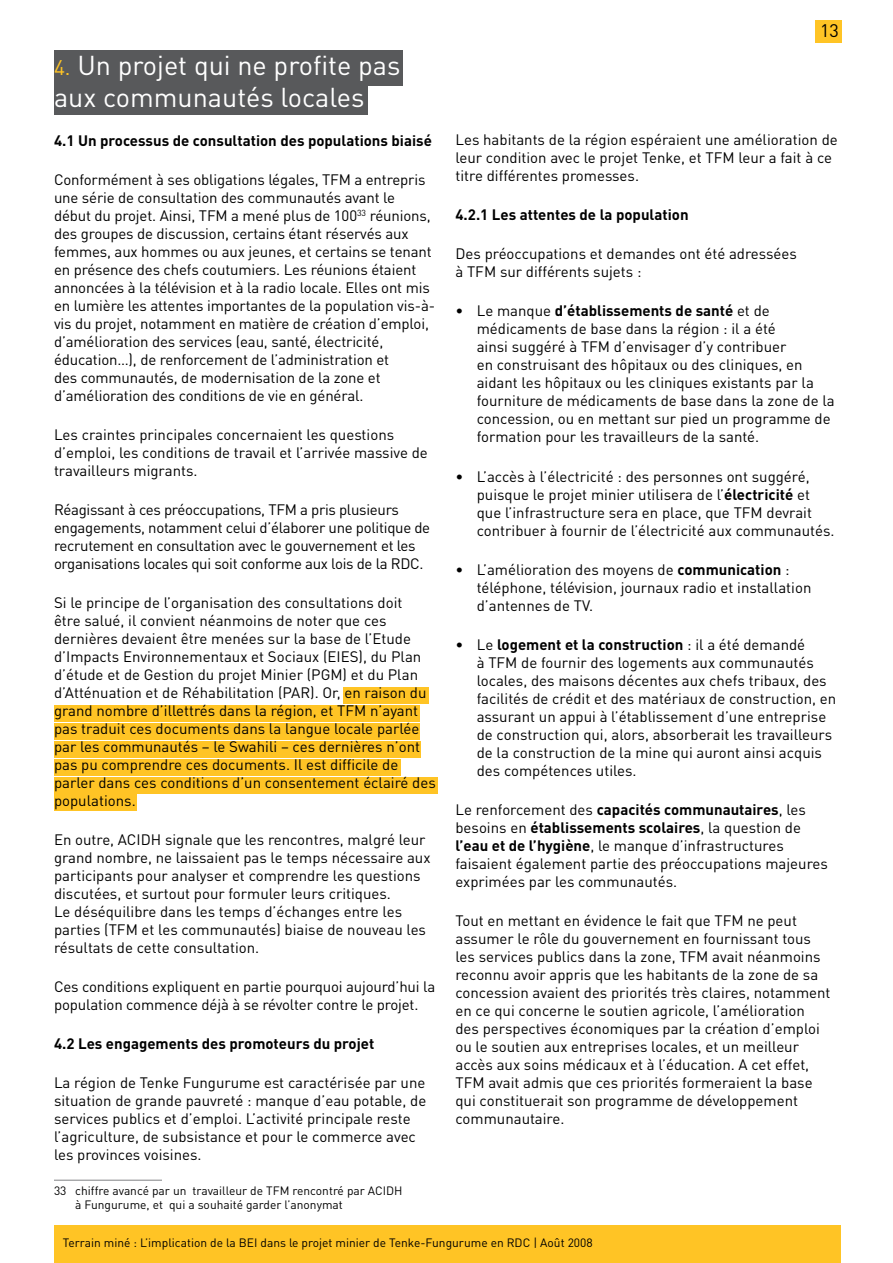
<style>
.page{position:relative;width:893px;height:1263px;background:#fff}
.page>*{position:absolute;margin:0;border:0;box-sizing:border-box;transform-origin:0 0}
.t1{font:27px/32.4px "DIN Pro";color:#fff}
.t2{font:18px "DIN Pro";color:#000}
.t3{font:15px/18px "DIN Pro";color:#000}
.t4{font:15px/18px "DIN Pro";letter-spacing:-.02em;color:#000}
.t5{font:700 15px "DIN Pro";color:#000}
.t6{font:12px/14.4px "DIN Pro";color:#000}
.s1{font-size:21px;color:#ffc425}
.s2{font-weight:700}
</style>
<div class="page">
<div style="left:344px;top:687px;width:85px;height:16px;background:#ffc425"></div>
<div style="left:54px;top:705px;width:366px;height:16px;background:#ffc425"></div>
<div style="left:54px;top:723px;width:366px;height:16px;background:#ffc425"></div>
<div style="left:54px;top:741px;width:367px;height:16px;background:#ffc425"></div>
<div style="left:54px;top:759px;width:346px;height:16px;background:#ffc425"></div>
<div style="left:54px;top:777px;width:384px;height:16px;background:#ffc425"></div>
<div style="left:54px;top:795px;width:83px;height:16px;background:#ffc425"></div>
<div style="left:54px;top:50px;width:348px;height:35px;background:#58595b"></div>
<div style="left:54px;top:83px;width:313px;height:32px;background:#58595b"></div>
<div style="left:815px;top:20px;width:27px;height:22px;background:#ffc425"></div>
<div style="left:54px;top:1226px;width:786px;height:37px;background:#ffc425"></div>
<hr style="left:54px;top:1180px;width:108px;height:1px;background:#808284">
<h1 class="t1" style="left:54px;top:48px;width:348px"><span class="s1">4.</span> Un projet qui ne profite pas aux communautés locales</h1>
<p class="t5" style="left:54px;top:130px;width:379px">4.1 Un processus de consultation des populations biaisé</p>
<p class="t3" style="left:54px;top:170px;width:383px">Conformément à ses obligations légales, TFM a entrepris une série de consultation des communautés avant le début du projet. Ainsi, TFM a mené plus de 100<sup>33</sup> réunions, des groupes de discussion, certains étant réservés aux femmes, aux hommes ou aux jeunes, et certains se tenant en présence des chefs coutumiers. Les réunions étaient annoncées à la télévision et à la radio locale. Elles ont mis en lumière les attentes importantes de la population vis-à&shy;vis du projet, notamment en matière de création d’emploi, d’amélioration des services (eau, santé, électricité, éducation…), de renforcement de l’administration et<br>des communautés, de modernisation de la zone et d’amélioration des conditions de vie en général.</p>
<p class="t3" style="left:54px;top:425px;width:375px">Les craintes principales concernaient les questions d’emploi, les conditions de travail et l’arrivée massive de travailleurs migrants.</p>
<p class="t4" style="left:54px;top:500px;width:378px">Réagissant à ces préoccupations, TFM a pris plusieurs engagements, notamment celui d’élaborer une politique de recrutement en consultation avec le gouvernement et les organisations locales qui soit conforme aux lois de la RDC.</p>
<p class="t3" style="left:54px;top:593px;width:383px">Si le principe de l’organisation des consultations doit<br>être salué, il convient néanmoins de noter que ces dernières devaient être menées sur la base de l’Etude d’Impacts Environnementaux et Sociaux (EIES), du Plan d’étude et de Gestion du projet Minier (PGM) et du Plan d’Atténuation et de Réhabilitation (PAR). Or, en raison du grand nombre d’illettrés dans la région, et TFM n’ayant pas traduit ces documents dans la langue locale parlée par les communautés – le Swahili – ces dernières n’ont pas pu comprendre ces documents. Il est difficile de parler dans ces conditions d’un consentement éclairé des populations.</p>
<p class="t3" style="left:54px;top:830px;width:378px">En outre, ACIDH signale que les rencontres, malgré leur grand nombre, ne laissaient pas le temps nécessaire aux participants pour analyser et comprendre les questions discutées, et surtout pour formuler leurs critiques.<br>Le déséquilibre dans les temps d’échanges entre les parties (TFM et les communautés) biaise de nouveau les résultats de cette consultation.</p>
<p class="t3" style="left:54px;top:977px;width:383px">Ces conditions expliquent en partie pourquoi aujourd’hui la population commence déjà à se révolter contre le projet.</p>
<p class="t5" style="left:54px;top:1033px;width:322px">4.2 Les engagements des promoteurs du projet</p>
<p class="t3" style="left:54px;top:1073px;width:374px">La région de Tenke Fungurume est caractérisée par une situation de grande pauvreté : manque d’eau potable, de services publics et d’emploi. L’activité principale reste l’agriculture, de subsistance et pour le commerce avec les provinces voisines.</p>
<p class="t6" style="left:75px;top:1182px;width:329px;text-indent:-21px">33 chiffre avancé par un travailleur de TFM rencontré par ACIDH à Fungurume, et qui a souhaité garder l’anonymat</p>
<p class="t2" style="left:820px;top:18px;width:20px">13</p>
<p class="t3" style="left:455px;top:130px;width:384px">Les habitants de la région espéraient une amélioration de leur condition avec le projet Tenke, et TFM leur a fait à ce titre différentes promesses.</p>
<p class="t5" style="left:455px;top:205px;width:235px">4.2.1 Les attentes de la population</p>
<p class="t3" style="left:455px;top:244px;width:343px">Des préoccupations et demandes ont été adressées à TFM sur différents sujets :</p>
<p class="t3" style="left:477px;top:301px;width:359px;text-indent:-21px">• Le manque <span class="s2">d’établissements de santé</span> et de médicaments de base dans la région : il a été<br>ainsi suggéré à TFM d’envisager d’y contribuer<br>en construisant des hôpitaux ou des cliniques, en aidant les hôpitaux ou les cliniques existants par la fourniture de médicaments de base dans la zone de la concession, ou en mettant sur pied un programme de formation pour les travailleurs de la santé.</p>
<p class="t3" style="left:477px;top:466px;width:359px;text-indent:-21px">• L’accès à l’électricité : des personnes ont suggéré, puisque le projet minier utilisera de l’<span class="s2">électricité</span> et que l’infrastructure sera en place, que TFM devrait contribuer à fournir de l’électricité aux communautés.</p>
<p class="t3" style="left:477px;top:559px;width:336px;text-indent:-21px">• L’amélioration des moyens de <span class="s2">communication</span> : téléphone, télévision, journaux radio et installation d’antennes de TV.</p>
<p class="t3" style="left:477px;top:634px;width:361px;text-indent:-21px">• Le <span class="s2">logement et la construction</span> : il a été demandé<br>à TFM de fournir des logements aux communautés locales, des maisons décentes aux chefs tribaux, des facilités de crédit et des matériaux de construction, en assurant un appui à l’établissement d’une entreprise de construction qui, alors, absorberait les travailleurs de la construction de la mine qui auront ainsi acquis des compétences utiles.</p>
<p class="t3" style="left:455px;top:799px;width:374px">Le renforcement des <span class="s2">capacités communautaires</span>, les besoins en <span class="s2">établissements scolaires</span>, la question de <span class="s2">l’eau et de l’hygiène</span>, le manque d’infrastructures faisaient également partie des préoccupations majeures exprimées par les communautés.</p>
<p class="t3" style="left:455px;top:910px;width:377px">Tout en mettant en évidence le fait que TFM ne peut assumer le rôle du gouvernement en fournissant tous les services publics dans la zone, TFM avait néanmoins reconnu avoir appris que les habitants de la zone de sa concession avaient des priorités très claires, notamment en ce qui concerne le soutien agricole, l’amélioration des perspectives économiques par la création d’emploi ou le soutien aux entreprises locales, et un meilleur accès aux soins médicaux et à l’éducation. A cet effet, TFM avait admis que ces priorités formeraient la base qui constituerait son programme de développement communautaire.</p>
<p class="t6" style="left:63px;top:1235px;width:531px">Terrain miné : L’implication de la BEI dans le projet minier de Tenke-Fungurume en RDC | Août 2008</p>
</div>
